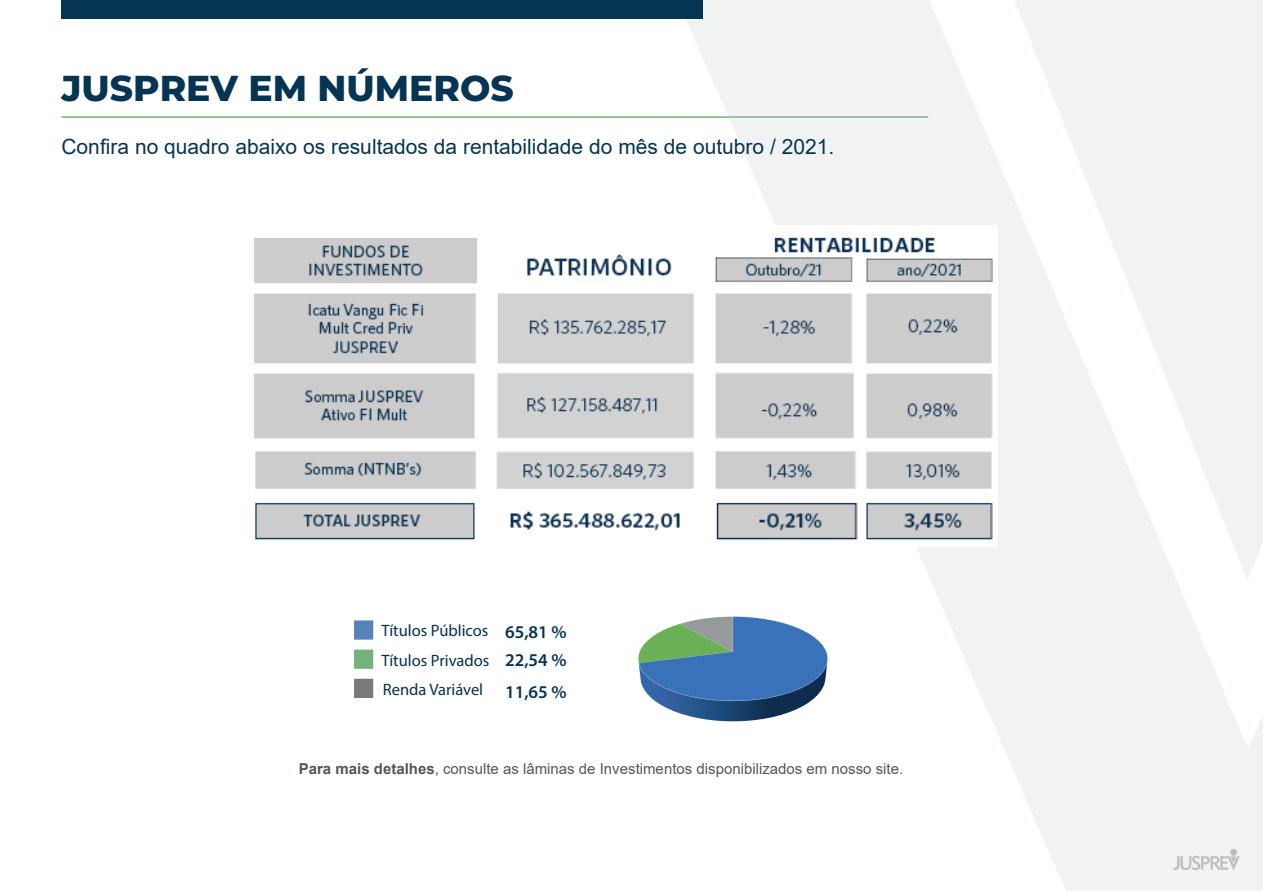
<style>
.page{position:relative;width:1263px;height:893px;background:#fff}
.page>*{position:absolute;margin:0;border:0;box-sizing:border-box;transform-origin:0 0}
.t1{font:800 36px "Montserrat";color:#063453}
.t2{font:21px "Arial";color:#063554}
.t3{font:600 18px/28.8px "Myriad Pro";color:#063453}
.t4{font:16.5px/29.7px "Myriad Pro";color:#053150;text-align:justify}
.t5{font:15px "Arial";color:#535657}
.s1{font-weight:700}
</style>
<div class="page">
<div style="left:352px;top:619px;width:23px;height:22px;background:#5583ba;border:2px solid #fff"></div>
<div style="left:352px;top:648px;width:23px;height:22px;background:#73b379;border:2px solid #fff"></div>
<div style="left:352px;top:677px;width:23px;height:22px;background:#777a7c;border:2px solid #fff"></div>
<hr style="left:61px;top:116px;width:867px;height:2px;background:#73b379">
<svg style="left:676px;top:0;width:587px;height:890px;fill:#f1f2f2"></svg>
<svg style="left:1013px;top:0;width:250px;height:580px;fill:#f1f2f2"></svg>
<div style="left:1230px;top:849px;width:7px;height:7px;background:#bdbec1;border-radius:50%"></div>
<svg style="left:1173px;top:856px;width:67px;height:14px"></svg>
<div style="left:62px;top:0;width:641px;height:19px;background:#063453"></div>
<img style="left:638px;top:614px;width:191px;height:107px">
<img style="left:254px;top:226px;width:743px;height:321px">
<h1 class="t1" style="left:61px;top:62px;width:454px">JUSPREV EM NÚMEROS</h1>
<h2 class="t2" style="left:61px;top:132px;width:774px">Confira no quadro abaixo os resultados da rentabilidade do mês de outubro / 2021.</h2>
<p class="t4" style="left:381px;top:615px;width:109px">Títulos Públicos Títulos Privados Renda Variável</p>
<p class="t3" style="left:505px;top:617px;width:63px">65,81 %<br>22,54 %</p>
<p class="t3" style="left:505px;top:677px;width:63px">11,65 %</p>
<p class="t5" style="left:299px;top:758px;width:606px"><span class="s1">Para mais detalhes</span>, consulte as lâminas de Investimentos disponibilizados em nosso site.</p>
</div>
